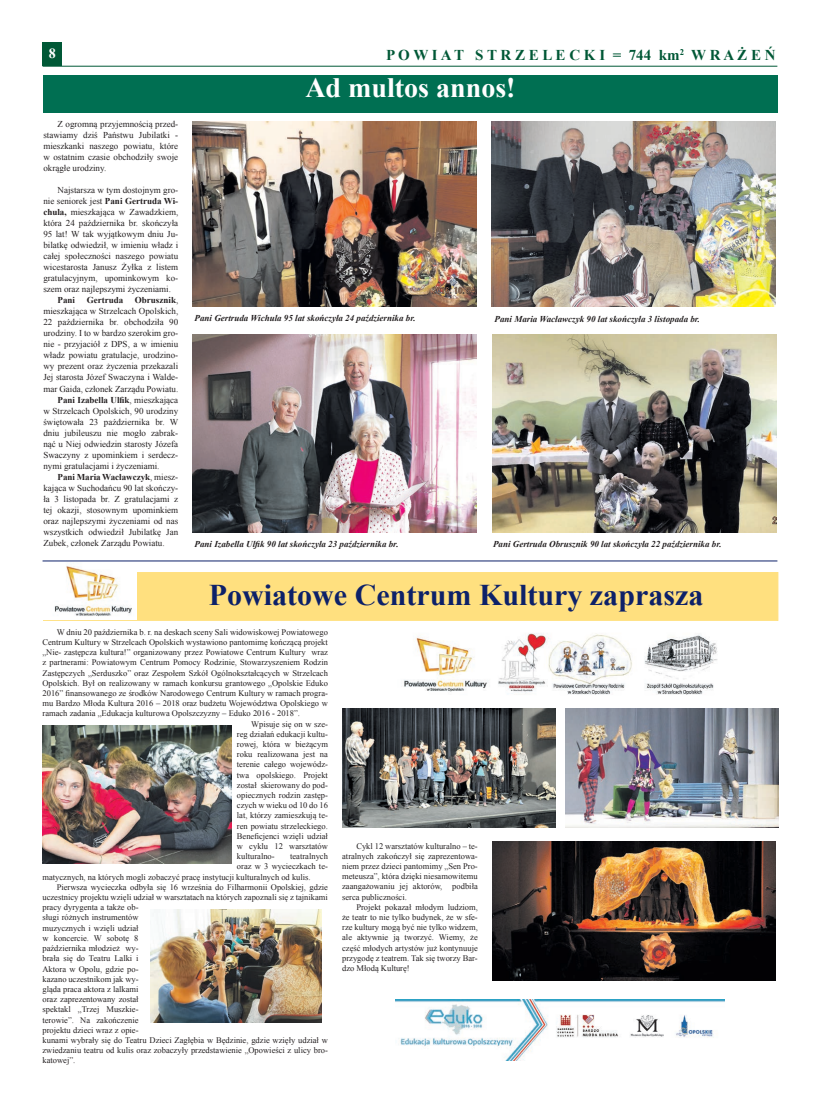
<style>
.page{position:relative;width:820px;height:1106px;background:#fff}
.page>*{position:absolute;margin:0;border:0;box-sizing:border-box;transform-origin:0 0}
.t1{font:700 30px "Times New Roman";color:#0d2169}
.t2{font:700 28px "Times New Roman";color:#fff}
.t3{font:700 15px "Times New Roman";color:#005836}
.t4{font:700 14px "Times New Roman";color:#fff}
.t5{font:9px/11px "Times New Roman";color:#231f20;text-align:justify}
.t6{font:italic 700 9px "Times New Roman";color:#231f20}
.t7{font:700 9px "Times New Roman";color:#231f20}
.t8{font:8.5px/10.2px "Times New Roman";color:#231f20;text-align:justify}
.s1{font-weight:700}
.s2{font-weight:400}
</style>
<div class="page">
<div style="left:43px;top:75px;width:734px;height:38px;background:#006f52"></div>
<div style="left:43px;top:43px;width:19px;height:23px;background:#005836"></div>
<hr style="left:43px;top:66px;width:734px;height:1px;background:#005836">
<div style="left:43px;top:572px;width:734px;height:48px;background:#ffe07f"></div>
<img style="left:43px;top:566px;width:94px;height:53px">
<hr style="left:43px;top:560px;width:734px;height:1px;background:#0d2169">
<img style="left:395px;top:999px;width:328px;height:61px">
<img style="left:404px;top:633px;width:314px;height:62px">
<img style="left:42px;top:725px;width:189px;height:138px">
<img style="left:151px;top:909px;width:170px;height:113px">
<img style="left:565px;top:708px;width:212px;height:119px">
<img style="left:342px;top:708px;width:212px;height:119px">
<img style="left:492px;top:841px;width:283px;height:139px">
<img style="left:492px;top:334px;width:283px;height:198px">
<img style="left:192px;top:121px;width:284px;height:185px">
<img style="left:192px;top:334px;width:284px;height:198px">
<img style="left:491px;top:121px;width:284px;height:185px">
<h3 class="t4" style="left:49px;top:43px;width:8px">8</h3>
<h3 class="t3" style="left:386px;top:44px;width:391px">P O W I A T S T R Z E L E C K I = 744 km<sup>2</sup> W R A Ż E Ń</h3>
<p class="t5" style="left:43px;top:119px;width:136px;text-indent:14px">Z ogromną przyjemnością przed&shy;stawiamy dziś Państwu Jubilatki - mieszkanki naszego powiatu, które w ostatnim czasie obchodziły swoje okrągłe urodziny.</p>
<p class="t5" style="left:43px;top:185px;width:136px;text-indent:14px">Najstarsza w tym dostojnym gro&shy;nie seniorek jest <span class="s1">Pani Gertruda Wi&shy;chula,</span> mieszkająca w Zawadzkiem, która 24 października br. skończyła 95 lat! W tak wyjątkowym dniu Ju&shy;bilatkę odwiedził, w imieniu władz i całej społeczności naszego powiatu wicestarosta Janusz Żyłka z listem gratulacyjnym, upominkowym ko&shy;szem oraz najlepszymi życzeniami.</p>
<p class="t7" style="left:58px;top:294px;width:19px">Pani</p>
<p class="t7" style="left:87px;top:294px;width:38px">Gertruda</p>
<p class="t7" style="left:135px;top:294px;width:45px">Obrusznik<span class="s2">,</span></p>
<p class="t5" style="left:43px;top:306px;width:136px">mieszkająca w Strzelcach Opolskich,</p>
<p class="t5" style="left:43px;top:317px;width:136px">22 października br. obchodziła 90</p>
<p class="t5" style="left:43px;top:328px;width:136px">urodziny. I to w bardzo szerokim gro-</p>
<p class="t5" style="left:43px;top:339px;width:136px">nie - przyjaciół z DPS, a w imieniu</p>
<p class="t5" style="left:43px;top:350px;width:136px">władz powiatu gratulacje, urodzino-</p>
<p class="t5" style="left:43px;top:361px;width:136px">wy prezent oraz życzenia przekazali</p>
<p class="t5" style="left:43px;top:372px;width:136px">Jej starosta Józef Swaczyna i Walde-</p>
<p class="t5" style="left:43px;top:383px;width:136px">mar Gaida, członek Zarządu Powiatu.</p>
<p class="t7" style="left:58px;top:393px;width:122px">Pani Izabella Ulfik<span class="s2">, mieszkająca</span></p>
<p class="t5" style="left:43px;top:405px;width:136px">w Strzelcach Opolskich, 90 urodziny</p>
<p class="t5" style="left:43px;top:416px;width:136px">świętowała 23 października br. W</p>
<p class="t5" style="left:43px;top:427px;width:136px">dniu jubileuszu nie mogło zabrak-</p>
<p class="t5" style="left:43px;top:438px;width:136px">nąć u Niej odwiedzin starosty Józefa</p>
<p class="t5" style="left:43px;top:449px;width:136px">Swaczyny z upominkiem i serdecz-</p>
<p class="t5" style="left:43px;top:460px;width:117px">nymi gratulacjami i życzeniami.</p>
<p class="t7" style="left:58px;top:470px;width:122px">Pani Maria Wacławczyk<span class="s2">, miesz-</span></p>
<p class="t5" style="left:43px;top:482px;width:136px">kająca w Suchodańcu 90 lat skończy-</p>
<p class="t5" style="left:43px;top:493px;width:136px">ła 3 listopada br. Z gratulacjami z</p>
<p class="t5" style="left:43px;top:504px;width:136px">tej okazji, stosownym upominkiem</p>
<p class="t5" style="left:43px;top:515px;width:136px">oraz najlepszymi życzeniami od nas</p>
<p class="t5" style="left:43px;top:526px;width:136px">wszystkich odwiedził Jubilatkę Jan</p>
<p class="t5" style="left:43px;top:537px;width:123px">Zubek, członek Zarządu Powiatu.</p>
<h2 class="t2" style="left:305px;top:67px;width:212px">Ad multos annos!</h2>
<p class="t6" style="left:194px;top:311px;width:222px">Pani Gertruda Wichula 95 lat skończyła 24 października br.</p>
<p class="t6" style="left:494px;top:312px;width:207px">Pani Maria Wacławczyk 90 lat skończyła 3 listopada br.</p>
<p class="t6" style="left:194px;top:537px;width:205px">Pani Izabella Ulfik 90 lat skończyła 23 października br.</p>
<p class="t6" style="left:493px;top:537px;width:230px">Pani Gertruda Obrusznik 90 lat skończyła 22 października br.</p>
<h1 class="t1" style="left:209px;top:573px;width:496px">Powiatowe Centrum Kultury zaprasza</h1>
<p class="t8" style="left:57px;top:626px;width:272px">W dniu 20 października b. r. na deskach sceny Sali widowiskowej Powiatowego</p>
<p class="t8" style="left:42px;top:636px;width:287px">Centrum Kultury w Strzelcach Opolskich wystawiono pantomimę kończącą projekt</p>
<p class="t8" style="left:42px;top:647px;width:287px">„Nie- zastępcza kultura!” organizowany przez Powiatowe Centrum Kultury wraz</p>
<p class="t8" style="left:42px;top:657px;width:287px">z partnerami: Powiatowym Centrum Pomocy Rodzinie, Stowarzyszeniem Rodzin</p>
<p class="t8" style="left:42px;top:667px;width:287px">Zastępczych „Serduszko” oraz Zespołem Szkół Ogólnokształcących w Strzelcach</p>
<p class="t8" style="left:42px;top:677px;width:287px">Opolskich. Był on realizowany w ramach konkursu grantowego „Opolskie Eduko</p>
<p class="t8" style="left:42px;top:687px;width:287px">2016” finansowanego ze środków Narodowego Centrum Kultury w ramach progra-</p>
<p class="t8" style="left:42px;top:698px;width:287px">mu Bardzo Młoda Kultura 2016 – 2018 oraz budżetu Województwa Opolskiego w</p>
<p class="t8" style="left:42px;top:708px;width:259px">ramach zadania „Edukacja kulturowa Opolszczyzny – Eduko 2016 - 2018”.</p>
<p class="t8" style="left:251px;top:718px;width:78px">Wpisuje się on w sze-</p>
<p class="t8" style="left:237px;top:728px;width:92px">reg działań edukacji kultu-</p>
<p class="t8" style="left:237px;top:738px;width:92px">rowej, która w bieżącym</p>
<p class="t8" style="left:237px;top:749px;width:92px">roku realizowana jest na</p>
<p class="t8" style="left:237px;top:759px;width:92px">terenie całego wojewódz-</p>
<p class="t8" style="left:237px;top:769px;width:92px">twa opolskiego. Projekt</p>
<p class="t8" style="left:237px;top:779px;width:92px">został skierowany do pod-</p>
<p class="t8" style="left:237px;top:789px;width:92px">opiecznych rodzin zastęp-</p>
<p class="t8" style="left:237px;top:800px;width:92px">czych w wieku od 10 do 16</p>
<p class="t8" style="left:237px;top:810px;width:92px">lat, którzy zamieszkują te-</p>
<p class="t8" style="left:237px;top:820px;width:92px">ren powiatu strzeleckiego.</p>
<p class="t8" style="left:237px;top:830px;width:92px">Beneficjenci wzięli udział</p>
<p class="t8" style="left:237px;top:840px;width:92px">w cyklu 12 warsztatów</p>
<p class="t8" style="left:237px;top:851px;width:39px">kulturalno-</p>
<p class="t8" style="left:290px;top:851px;width:39px">teatralnych</p>
<p class="t8" style="left:237px;top:861px;width:92px">oraz w 3 wycieczkach te-</p>
<p class="t8" style="left:42px;top:871px;width:269px">matycznych, na których mogli zobaczyć pracę instytucji kulturalnych od kulis.</p>
<p class="t8" style="left:57px;top:881px;width:272px">Pierwsza wycieczka odbyła się 16 września do Filharmonii Opolskiej, gdzie</p>
<p class="t8" style="left:42px;top:891px;width:287px">uczestnicy projektu wzięli udział w warsztatach na których zapoznali się z tajnikami</p>
<p class="t8" style="left:42px;top:902px;width:97px">pracy dyrygenta a także ob-</p>
<p class="t8" style="left:42px;top:912px;width:97px">sługi różnych instrumentów</p>
<p class="t8" style="left:42px;top:922px;width:97px">muzycznych i wzięli udział</p>
<p class="t8" style="left:42px;top:932px;width:97px">w koncercie. W sobotę 8</p>
<p class="t8" style="left:42px;top:942px;width:97px">października młodzież wy-</p>
<p class="t8" style="left:42px;top:953px;width:97px">brała się do Teatru Lalki i</p>
<p class="t8" style="left:42px;top:963px;width:97px">Aktora w Opolu, gdzie po-</p>
<p class="t8" style="left:42px;top:973px;width:97px">kazano uczestnikom jak wy-</p>
<p class="t8" style="left:42px;top:983px;width:97px">gląda praca aktora z lalkami</p>
<p class="t8" style="left:42px;top:993px;width:97px">oraz zaprezentowany został</p>
<p class="t8" style="left:42px;top:1004px;width:97px">spektakl „Trzej Muszkie-</p>
<p class="t8" style="left:42px;top:1014px;width:97px">terowie”. Na zakończenie</p>
<p class="t8" style="left:42px;top:1024px;width:97px">projektu dzieci wraz z opie-</p>
<p class="t8" style="left:42px;top:1034px;width:287px">kunami wybrały się do Teatru Dzieci Zagłębia w Będzinie, gdzie wzięły udział w</p>
<p class="t8" style="left:42px;top:1044px;width:287px">zwiedzaniu teatru od kulis oraz zobaczyły przedstawienie „Opowieści z ulicy bro-</p>
<p class="t8" style="left:42px;top:1055px;width:34px">katowej”.</p>
<p class="t8" style="left:342px;top:840px;width:137px;text-indent:14px">Cykl 12 warsztatów kulturalno – te&shy;atralnych zakończył się zaprezentowa&shy;niem przez dzieci pantomimy „Sen Pro&shy;meteusza”, która dzięki niesamowitemu zaangażowaniu jej aktorów, podbiła serca publiczności.</p>
<p class="t8" style="left:342px;top:901px;width:137px;text-indent:14px">Projekt pokazał młodym ludziom, że teatr to nie tylko budynek, że w sfe&shy;rze kultury mogą być nie tylko widzem, ale aktywnie ją tworzyć. Wiemy, że część młodych artystów już kontynuuje przygodę z teatrem. Tak się tworzy Bar&shy;dzo Młodą Kulturę!</p>
</div>
